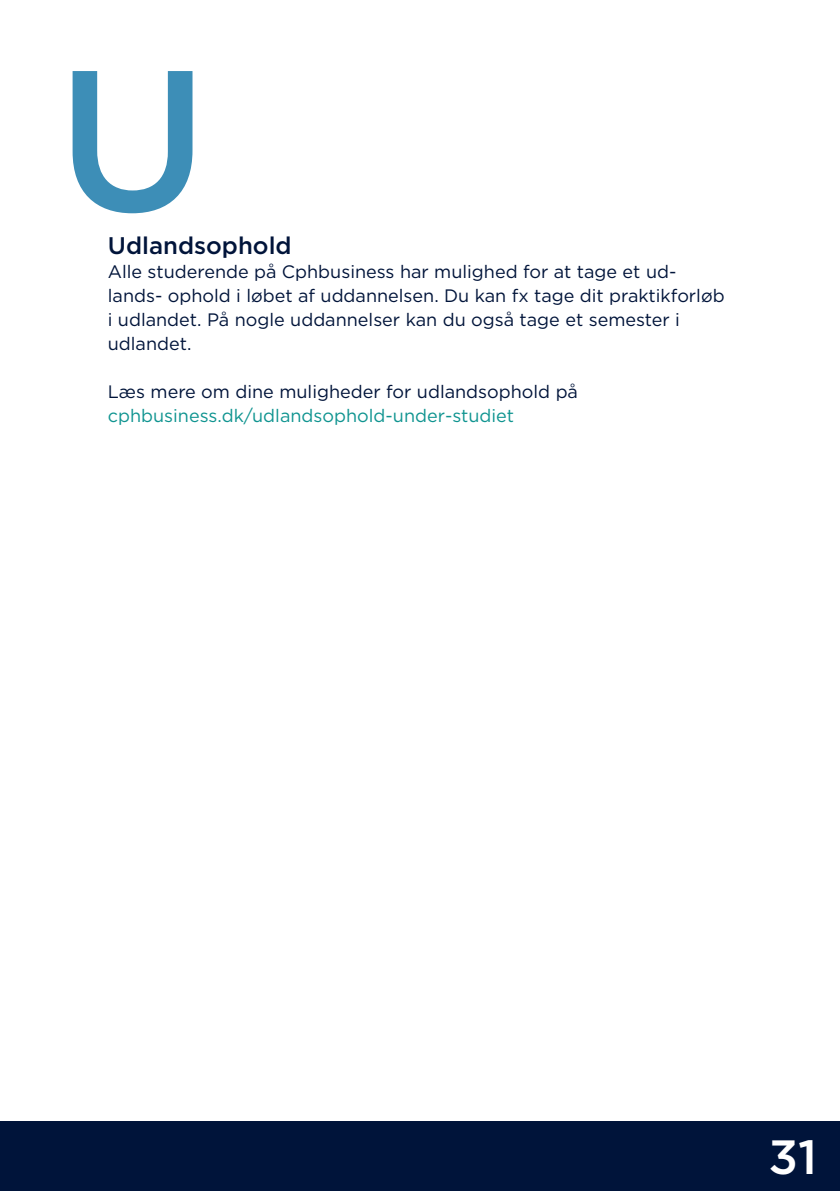
<style>
.page{position:relative;width:840px;height:1191px;background:#fff}
.page>*{position:absolute;margin:0;border:0;box-sizing:border-box;transform-origin:0 0}
.t1{font:500 200px "Gotham";color:#3d8eb7}
.t2{font:500 48px "Gotham";color:#fff}
.t3{font:500 24px "Gotham";color:#00143a}
.t4{font:18px/24px "Gotham";color:#00143a}
.t5{font:18px "Gotham";color:#0f9490}
</style>
<div class="page">
<div style="left:0;top:1121px;width:839px;height:70px;background:#00143a"></div>
<p class="t1" style="left:57px;top:9px;width:153px">U</p>
<p class="t3" style="left:108px;top:229px;width:185px">Udlandsophold</p>
<p class="t4" style="left:108px;top:259px;width:618px">Alle studerende på Cphbusiness har mulighed for at tage et ud&shy;lands- ophold i løbet af uddannelsen. Du kan fx tage dit praktikforløb i udlandet. På nogle uddannelser kan du også tage et semester i udlandet.</p>
<p class="t4" style="left:108px;top:379px;width:471px">Læs mere om dine muligheder for udlandsophold på</p>
<p class="t5" style="left:108px;top:404px;width:407px">cphbusiness.dk/udlandsophold-under-studiet</p>
<h2 class="t2" style="left:768px;top:1125px;width:50px">31</h2>
</div>
